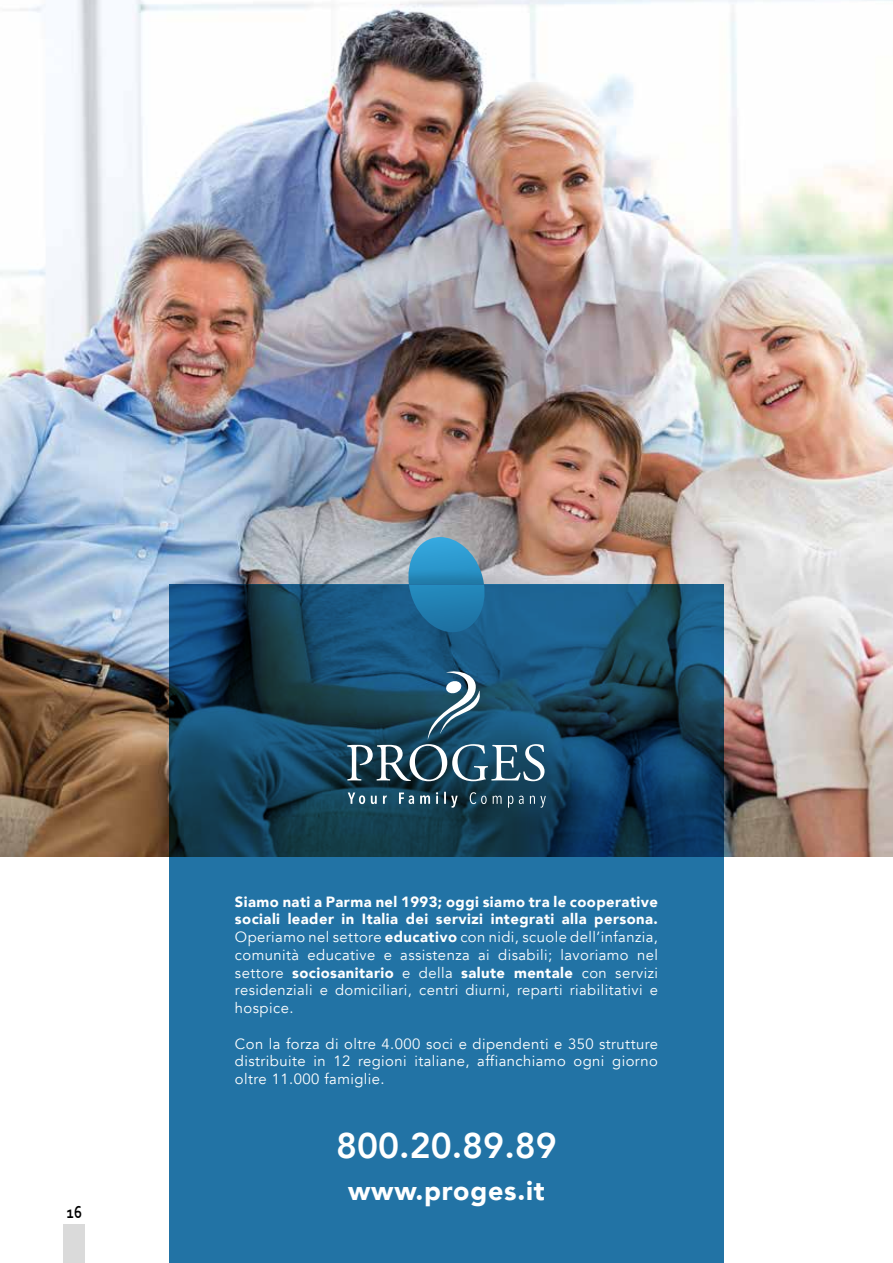
<style>
.page{position:relative;width:893px;height:1263px;background:#fff}
.page>*{position:absolute;margin:0;border:0;box-sizing:border-box;transform-origin:0 0}
.t1{font:800 35.55px "Avenir";color:#fff}
.t2{font:900 26.85px "Avenir";letter-spacing:.03em;color:#fff}
.t3{font:700 18px "Corbel";color:#000;scale:.8 1}
.t4{font:14.85px/17.7px "Avenir";letter-spacing:.03em;color:#fff;text-align:justify}
.s1{font-weight:900}
</style>
<div class="page">
<div style="left:64px;top:1225px;width:21px;height:38px;background:#dadada"></div>
<img style="left:0;top:0;width:893px;height:856px">
<svg style="left:169px;top:585px;width:554px;height:678px;background:#1d628d"></svg>
<svg style="left:403px;top:537px;width:87px;height:100px;background:#3581ab"></svg>
<img style="left:208px;top:565px;width:477px;height:19px">
<hr style="left:208px;top:584px;width:477px;height:1px;background:#2273a5">
<svg style="left:347px;top:668px;width:197px;height:113px;background:#335f77"></svg>
<svg style="left:348px;top:792px;width:198px;height:16px;background:#355b6c"></svg>
<p class="t3" style="left:67px;top:1201px;width:20px">16</p>
<p class="t4" style="left:235px;top:893px;width:425px"><span class="s1">Siamo nati a Parma nel 1993; oggi siamo tra le cooperative sociali leader in Italia dei servizi integrati alla persona.<br></span>Operiamo nel settore <span class="s1">educativo</span> con nidi, scuole dell’infanzia, comunità educative e assistenza ai disabili; lavoriamo nel settore <span class="s1">sociosanitario</span> e della <span class="s1">salute mentale</span> con servizi residenziali e domiciliari, centri diurni, reparti riabilitativi e hospice.</p>
<p class="t4" style="left:235px;top:1035px;width:425px">Con la forza di oltre 4.000 soci e dipendenti e 350 strutture distribuite in 12 regioni italiane, affianchiamo ogni giorno oltre 11.000 famiglie.</p>
<h1 class="t1" style="left:336px;top:1118px;width:222px">800.20.89.89</h1>
<h2 class="t2" style="left:348px;top:1167px;width:198px">www.proges.it</h2>
</div>
